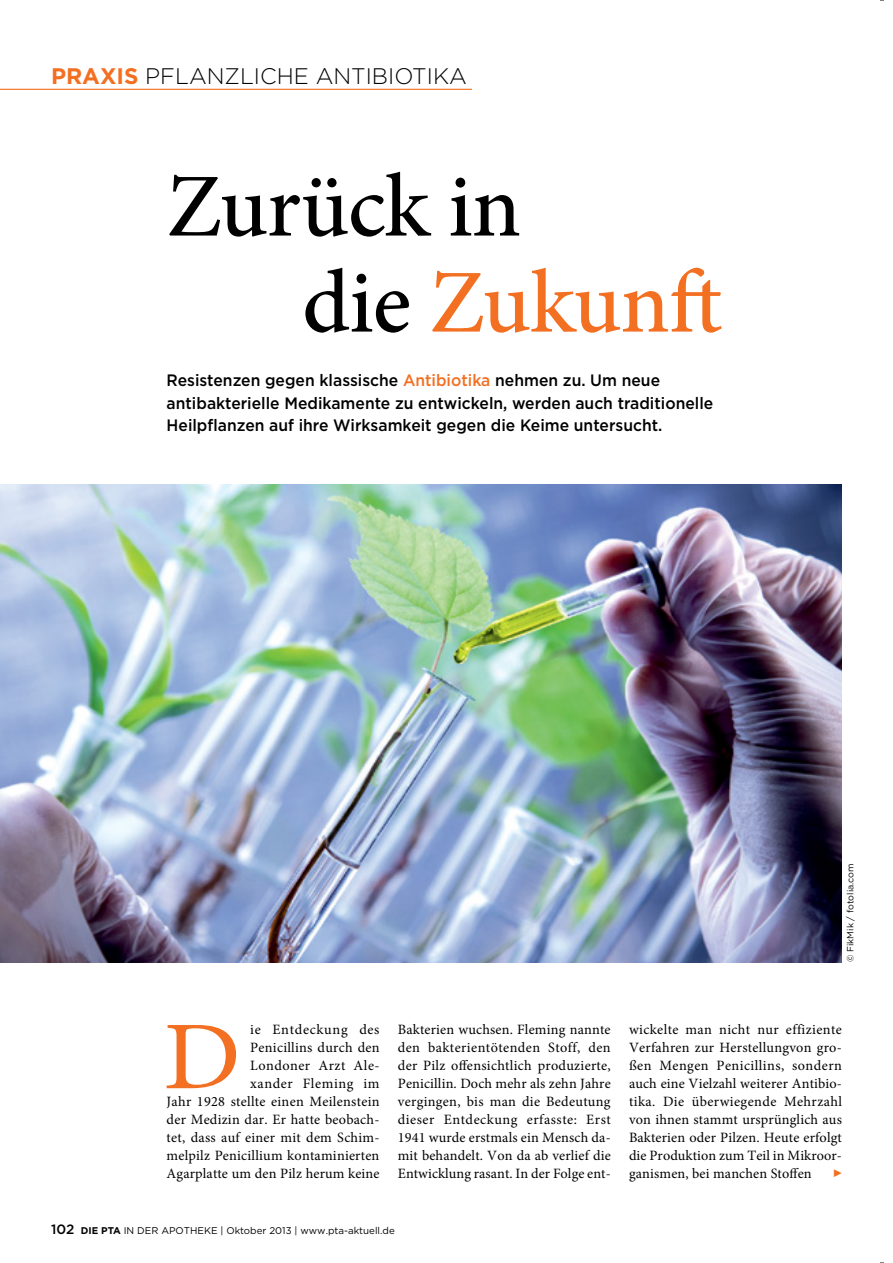
<style>
.page{position:relative;width:893px;height:1263px;background:#fff}
.page>*{position:absolute;margin:0;border:0;box-sizing:border-box;transform-origin:0 0}
.t1{font:97.2px "Minion Pro";color:#f36f21;scale:1.09 1}
.t2{font:500 90px/96px "Minion Pro";letter-spacing:-.01em;color:#000}
.t3{font:300 22.5px "Gotham";color:#000}
.t4{font:500 16.5px/22.5px "Gotham";color:#000;scale:.95 1}
.t5{font:14.25px/18px "Minion Pro";letter-spacing:.015em;color:#000;text-align:justify}
.t6{font:9.75px "Gotham";color:#000}
.t7{font:9px "Gotham";color:#000}
.s1{font-weight:700;color:#f36f21}
.s2{color:#f36f21}
.s3{font-weight:500;font-size:13.5px}
.s4{font-weight:700}
</style>
<div class="page">
<img style="left:0;top:484px;width:842px;height:478px">
<hr style="left:0;top:89px;width:472px;height:1px;background:#f36f21">
<h3 class="t3" style="left:51px;top:62px;width:417px"><span class="s1">PRAXIS</span> PFLANZLICHE ANTIBIOTIKA</h3>
<h2 class="t2" style="left:302px;top:159px;width:422px;text-indent:-135px">Zurück in<br>die <span class="s2">Zukunft</span></h2>
<p class="t4" style="left:167px;top:369px;width:577px">Resistenzen gegen klassische <span class="s2">Antibiotika</span> nehmen zu. Um neue antibakterielle Medikamente zu entwickeln, werden auch traditionelle<br>Heilpflanzen auf ihre Wirksamkeit gegen die Keime untersucht.</p>
<p class="t7" style="left:844px;top:962px;width:101px;rotate:-90deg">© FikMik / fotolia.com</p>
<p class="t5" style="left:167px;top:1021px;width:214px;text-align:right">ie Entdeckung des<br>Penicillins durch den<br>Londoner Arzt Ale-<br>xander Fleming im<br>Jahr 1928 stellte einen Meilenstein der Medizin dar. Er hatte beobach&shy;tet, dass auf einer mit dem Schim&shy;melpilz Penicillium kontaminierten<br>Agarplatte um den Pilz herum keine</p>
<p class="t5" style="left:398px;top:1021px;width:215px">Bakterien wuchsen. Fleming nannte den bakterientötenden Stoff, den der Pilz offensichtlich produzierte, Penicillin. Doch mehr als zehn Jahre vergingen, bis man die Bedeutung dieser Entdeckung erfasste: Erst 1941 wurde erstmals ein Mensch da&shy;mit behandelt. Von da ab verlief die Entwicklung rasant. In der Folge ent-</p>
<p class="t5" style="left:629px;top:1021px;width:215px">wickelte man nicht nur effiziente Verfahren zur Herstellungvon gro&shy;ßen Mengen Penicillins, sondern auch eine Vielzahl weiterer Antibio&shy;tika. Die überwiegende Mehrzahl von ihnen stammt ursprünglich aus Bakterien oder Pilzen. Heute erfolgt die Produktion zum Teil in Mikroor&shy;ganismen, bei manchen Stoffen</p>
<h1 class="t1" style="left:163px;top:992px;width:73px">D</h1>
<p class="t6" style="left:51px;top:1224px;width:345px"><span class="s3">102</span> <span class="s4">DIE PTA</span> IN DER APOTHEKE | Oktober 2013 | www.pta-aktuell.de</p>
</div>
